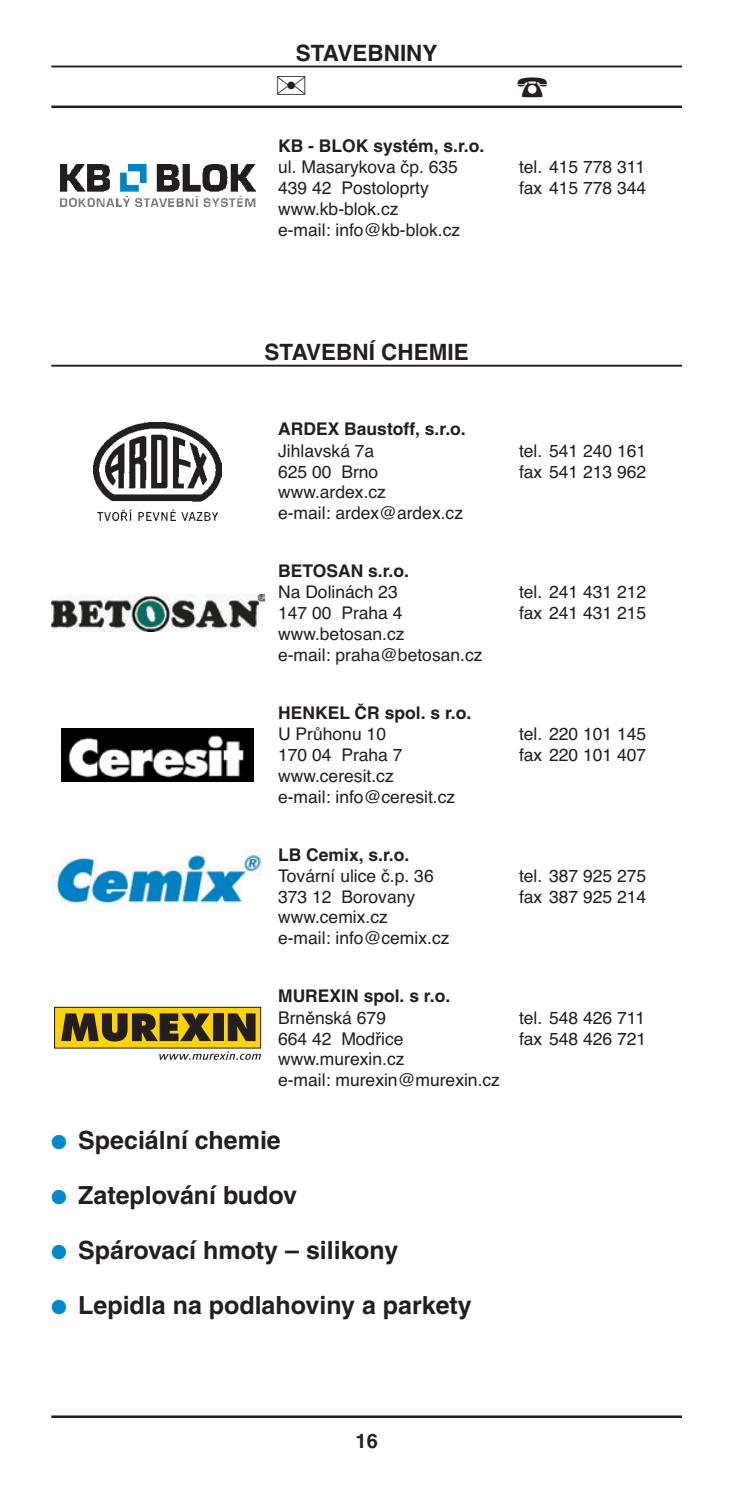
<style>
.page{position:relative;width:748px;height:1490px;background:#fff}
.page>*{position:absolute;margin:0;border:0;box-sizing:border-box;transform-origin:0 0}
.t1{font:700 25px "Helvetica CE";color:#231f20}
.t2{font:700 22.5px "Helvetica CE";color:#231f20}
.t3{font:700 20px "Helvetica CE";color:#231f20}
.t4{font:17.5px/20.8px "Helvetica CE";color:#231f20}
.t5{font:700 17.5px "Helvetica CE";color:#231f20}
.s1{color:#0089cf}
</style>
<div class="page">
<hr style="left:51px;top:66px;width:631px;height:1px;background:#231f20">
<hr style="left:51px;top:1415px;width:631px;height:2px;background:#231f20">
<img style="left:60px;top:164px;width:196px;height:42px">
<hr style="left:51px;top:365px;width:631px;height:1px;background:#231f20">
<img style="left:94px;top:422px;width:127px;height:98px">
<img style="left:51px;top:595px;width:213px;height:36px">
<img style="left:62px;top:728px;width:191px;height:53px">
<img style="left:51px;top:849px;width:212px;height:56px">
<div style="left:55px;top:1007px;width:206px;height:41px;background:#fed304"></div>
<div style="left:54px;top:1007px;width:207px;height:41px;border:1px solid #231f20"></div>
<svg style="left:61px;top:1013px;width:150px;height:28px"></svg>
<div style="left:213px;top:1013px;width:10px;height:28px;background:#231f20"></div>
<svg style="left:228px;top:1013px;width:28px;height:28px"></svg>
<svg style="left:159px;top:1051px;width:102px;height:9px"></svg>
<hr style="left:51px;top:106px;width:631px;height:2px;background:#231f20">
<p class="t2" style="left:296px;top:44px;width:143px">STAVEBNINY</p>
<p class="t5" style="left:278px;top:139px;width:208px">KB - BLOK systém, s.r.o.</p>
<p class="t4" style="left:278px;top:158px;width:184px">ul. Masarykova čp. 635<br>439 42 Postoloprty www.kb-blok.cz<br>e-mail: info@kb-blok.cz</p>
<p class="t4" style="left:519px;top:158px;width:129px">tel. 415 778 311 fax 415 778 344</p>
<p class="t2" style="left:265px;top:343px;width:206px">STAVEBNÍ CHEMIE</p>
<p class="t5" style="left:278px;top:422px;width:189px">ARDEX Baustoff, s.r.o.</p>
<p class="t4" style="left:278px;top:442px;width:187px">Jihlavská 7a<br>625 00 Brno www.ardex.cz<br>e-mail: ardex@ardex.cz</p>
<p class="t5" style="left:278px;top:564px;width:132px">BETOSAN s.r.o.</p>
<p class="t4" style="left:278px;top:583px;width:206px">Na Dolinách 23<br>147 00 Praha 4 www.betosan.cz<br>e-mail: praha@betosan.cz</p>
<p class="t5" style="left:278px;top:705px;width:195px">HENKEL ČR spol. s r.o.</p>
<p class="t4" style="left:278px;top:725px;width:179px">U Průhonu 10<br>170 04 Praha 7 www.ceresit.cz<br>e-mail: info@ceresit.cz</p>
<p class="t5" style="left:278px;top:847px;width:133px">LB Cemix, s.r.o.</p>
<p class="t4" style="left:278px;top:867px;width:173px">Tovární ulice č.p. 36<br>373 12 Borovany www.cemix.cz<br>e-mail: info@cemix.cz</p>
<p class="t5" style="left:278px;top:989px;width:174px">MUREXIN spol. s r.o.</p>
<p class="t4" style="left:278px;top:1009px;width:223px">Brněnská 679<br>664 42 Modřice www.murexin.cz<br>e-mail: murexin@murexin.cz</p>
<h1 class="t1" style="left:51px;top:1130px;width:231px"><span class="s1">●</span> Speciální chemie</h1>
<h1 class="t1" style="left:51px;top:1185px;width:247px"><span class="s1">●</span> Zateplování budov</h1>
<h1 class="t1" style="left:51px;top:1240px;width:348px"><span class="s1">●</span> Spárovací hmoty – silikony</h1>
<h1 class="t1" style="left:51px;top:1295px;width:422px"><span class="s1">●</span> Lepidla na podlahoviny a parkety</h1>
<p class="t4" style="left:519px;top:441px;width:129px">tel. 541 240 161 fax 541 213 962</p>
<p class="t4" style="left:519px;top:583px;width:129px">tel. 241 431 212 fax 241 431 215</p>
<p class="t4" style="left:519px;top:725px;width:129px">tel. 220 101 145 fax 220 101 407</p>
<p class="t4" style="left:519px;top:867px;width:129px">tel. 387 925 275 fax 387 925 214</p>
<p class="t4" style="left:519px;top:1008px;width:129px">tel. 548 426 711 fax 548 426 721</p>
<p class="t3" style="left:356px;top:1433px;width:24px">16</p>
</div>
